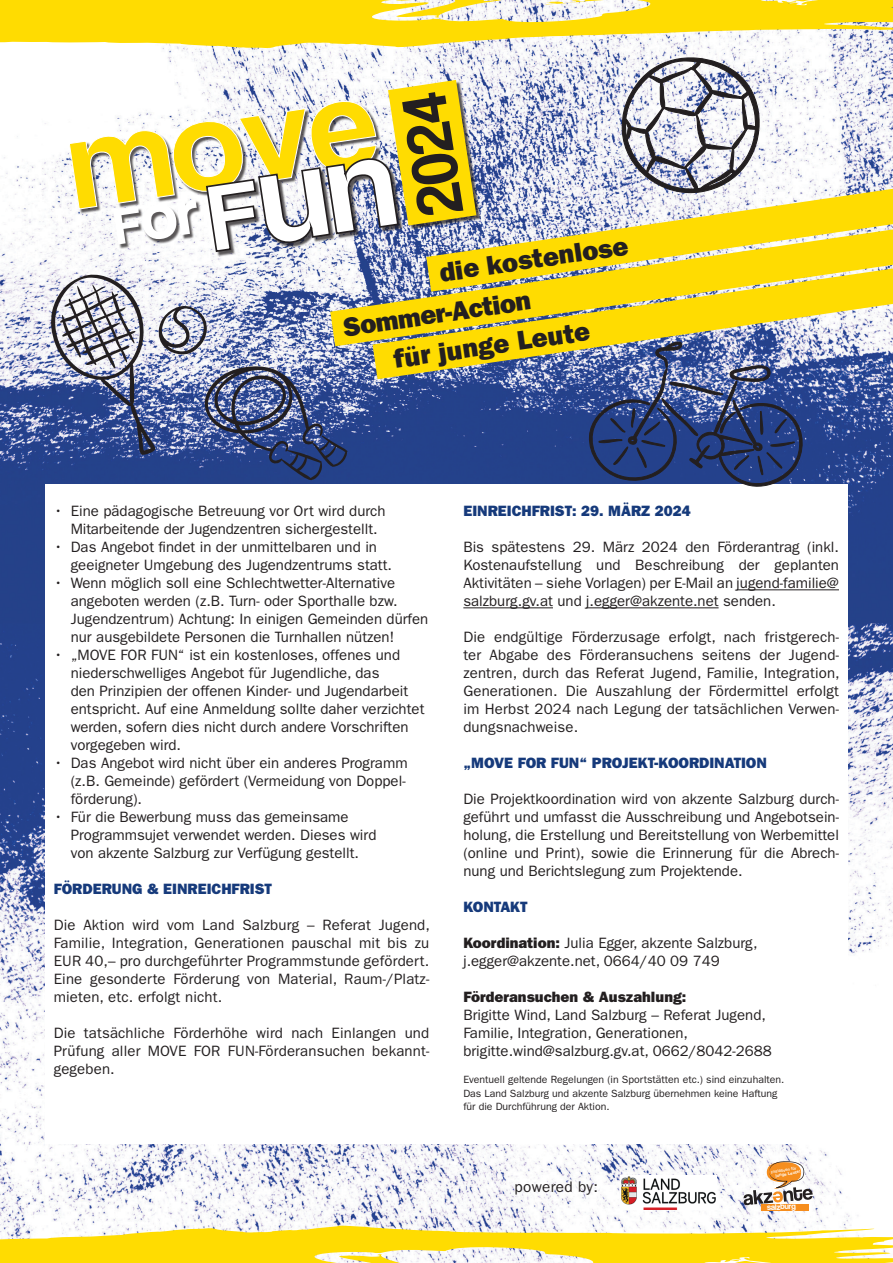
<style>
.page{position:relative;width:893px;height:1263px;background:#fff}
.page>*{position:absolute;margin:0;border:0;box-sizing:border-box;transform-origin:0 0}
.t1{font:27px "ITC Franklin Gothic Std Hvy";color:#231f20}
.t2{font:15.3px "ITC Franklin Gothic Std";letter-spacing:.025em;color:#231f20}
.t3{font:15px/18px "ITC Franklin Gothic Std";color:#231f20}
.t4{font:15px "ITC Franklin Gothic Std Hvy";color:#163a7b}
.t5{font:15px "ITC Franklin Gothic Std Hvy";color:#231f20}
.t6{font:10.5px/13.5px "ITC Franklin Gothic Std";color:#231f20}
.t7{font:7.8px "Coolvetica";color:#fff}
.t8{font:500 4.2px "Helvetica Neue";color:#fff}
.t9{font:700 4.2px "Helvetica Neue";color:#fff}
.s1{font-family:"ITC Franklin Gothic Std Hvy"}
</style>
<div class="page">
<img style="left:0;top:255px;width:893px;height:969px">
<svg style="left:50px;top:274px;width:298px;height:206px"></svg>
<svg style="left:0;top:1224px;width:893px;height:39px"></svg>
<img style="left:621px;top:1175px;width:95px;height:35px">
<div style="left:761px;top:1204px;width:48px;height:6px;background:#f68e1e"></div>
<svg style="left:743px;top:1161px;width:70px;height:44px"></svg>
<div style="left:45px;top:485px;width:802px;height:659px;background:#fff"></div>
<hr style="left:737px;top:589px;width:102px;height:1px;background:#231f20">
<hr style="left:463px;top:607px;width:90px;height:1px;background:#231f20">
<hr style="left:586px;top:607px;width:133px;height:1px;background:#231f20">
<svg style="left:330px;top:255px;width:563px;height:91px;fill:#ffdc01"></svg>
<svg style="left:373px;top:269px;width:520px;height:110px;fill:#ffdc01"></svg>
<svg style="left:587px;top:323px;width:219px;height:164px"></svg>
<svg style="left:0;top:0;width:893px;height:255px"></svg>
<h1 class="t1" style="left:437px;top:256px;width:192px;rotate:-8deg">die kostenlose</h1>
<h1 class="t1" style="left:341px;top:311px;width:191px;rotate:-8deg">Sommer-Action</h1>
<h1 class="t1" style="left:392px;top:343px;width:200px;rotate:-8deg">für junge Leute</h1>
<p class="t3" style="left:71px;top:502px;width:316px;text-indent:-17px">• Eine pädagogische Betreuung vor Ort wird durch<br>Mitarbeitende der Jugendzentren sichergestellt.</p>
<p class="t3" style="left:71px;top:538px;width:323px;text-indent:-17px">• Das Angebot findet in der unmittelbaren und in geeigneter Umgebung des Jugendzentrums statt.</p>
<p class="t3" style="left:71px;top:574px;width:359px;text-indent:-17px">• Wenn möglich soll eine Schlechtwetter-Alternative angeboten werden (z.B. Turn- oder Sporthalle bzw.<br>Jugendzentrum) Achtung: In einigen Gemeinden dürfen nur ausgebildete Personen die Turnhallen nützen!</p>
<p class="t3" style="left:71px;top:646px;width:355px;text-indent:-17px">• „MOVE FOR FUN“ ist ein kostenloses, offenes und niederschwelliges Angebot für Jugendliche, das<br>den Prinzipien der offenen Kinder- und Jugendarbeit entspricht. Auf eine Anmeldung sollte daher verzichtet werden, sofern dies nicht durch andere Vorschriften vorgegeben wird.</p>
<p class="t3" style="left:71px;top:754px;width:338px;text-indent:-17px">• Das Angebot wird nicht über ein anderes Programm (z.B. Gemeinde) gefördert (Vermeidung von Doppel&shy;förderung).</p>
<p class="t3" style="left:71px;top:808px;width:307px;text-indent:-17px">• Für die Bewerbung muss das gemeinsame<br>Programmsujet verwendet werden. Dieses wird von akzente Salzburg zur Verfügung gestellt.</p>
<p class="t4" style="left:54px;top:880px;width:220px">FÖRDERUNG &amp; EINREICHFRIST</p>
<p class="t3" style="left:54px;top:916px;width:378px;text-align:justify">Die Aktion wird vom Land Salzburg – Referat Jugend, Familie, Integration, Generationen pauschal mit bis zu EUR 40,– pro durchgeführter Programmstunde gefördert.<br>Eine gesonderte Förderung von Material, Raum-/Platz&shy;mieten, etc. erfolgt nicht.</p>
<p class="t3" style="left:54px;top:1024px;width:377px;text-align:justify">Die tatsächliche Förderhöhe wird nach Einlangen und Prüfung aller MOVE FOR FUN-Förderansuchen bekannt&shy;gegeben.</p>
<p class="t4" style="left:463px;top:502px;width:229px">EINREICHFRIST: 29. MÄRZ 2024</p>
<p class="t3" style="left:463px;top:538px;width:377px;text-align:justify">Bis spätestens 29. März 2024 den Förderantrag (inkl.<br>Kostenaufstellung und Beschreibung der geplanten Aktivitäten – siehe Vorlagen) per E-Mail an jugend-familie@ salzburg.gv.at und j.egger@akzente.net senden.</p>
<p class="t3" style="left:463px;top:628px;width:378px;text-align:justify">Die endgültige Förderzusage erfolgt, nach fristgerech&shy;ter Abgabe des Förderansuchens seitens der Jugend&shy;zentren, durch das Referat Jugend, Familie, Integration, Generationen. Die Auszahlung der Fördermittel erfolgt im Herbst 2024 nach Legung der tatsächlichen Verwen&shy;dungsnachweise.</p>
<p class="t4" style="left:463px;top:754px;width:305px">„MOVE FOR FUN“ PROJEKT-KOORDINATION</p>
<p class="t3" style="left:463px;top:790px;width:377px;text-align:justify">Die Projektkoordination wird von akzente Salzburg durch&shy;geführt und umfasst die Ausschreibung und Angebotsein&shy;holung, die Erstellung und Bereitstellung von Werbemittel (online und Print), sowie die Erinnerung für die Abrech&shy;nung und Berichtslegung zum Projektende.</p>
<p class="t4" style="left:463px;top:898px;width:66px">KONTAKT</p>
<p class="t3" style="left:463px;top:934px;width:296px"><span class="s1">Koordination:</span> Julia Egger, akzente Salzburg, j.egger@akzente.net, 0664/40 09 749</p>
<p class="t5" style="left:463px;top:988px;width:224px">Förderansuchen &amp; Auszahlung:</p>
<p class="t3" style="left:463px;top:1006px;width:310px">Brigitte Wind, Land Salzburg – Referat Jugend,<br>Familie, Integration, Generationen, brigitte.wind@salzburg.gv.at, 0662/8042-2688</p>
<p class="t6" style="left:463px;top:1073px;width:322px">Eventuell geltende Regelungen (in Sportstätten etc.) sind einzuhalten.<br>Das Land Salzburg und akzente Salzburg übernehmen keine Haftung für die Durchführung der Aktion.</p>
<p class="t2" style="left:514px;top:1177px;width:85px">powered by:</p>
<p class="t8" style="left:771px;top:1169px;width:27px;rotate:-10deg">Initiativen für</p>
<p class="t9" style="left:775px;top:1173px;width:26px;rotate:-10deg">junge Leute!</p>
<p class="t7" style="left:767px;top:1202px;width:30px;rotate:-3deg">salzburg</p>
</div>
